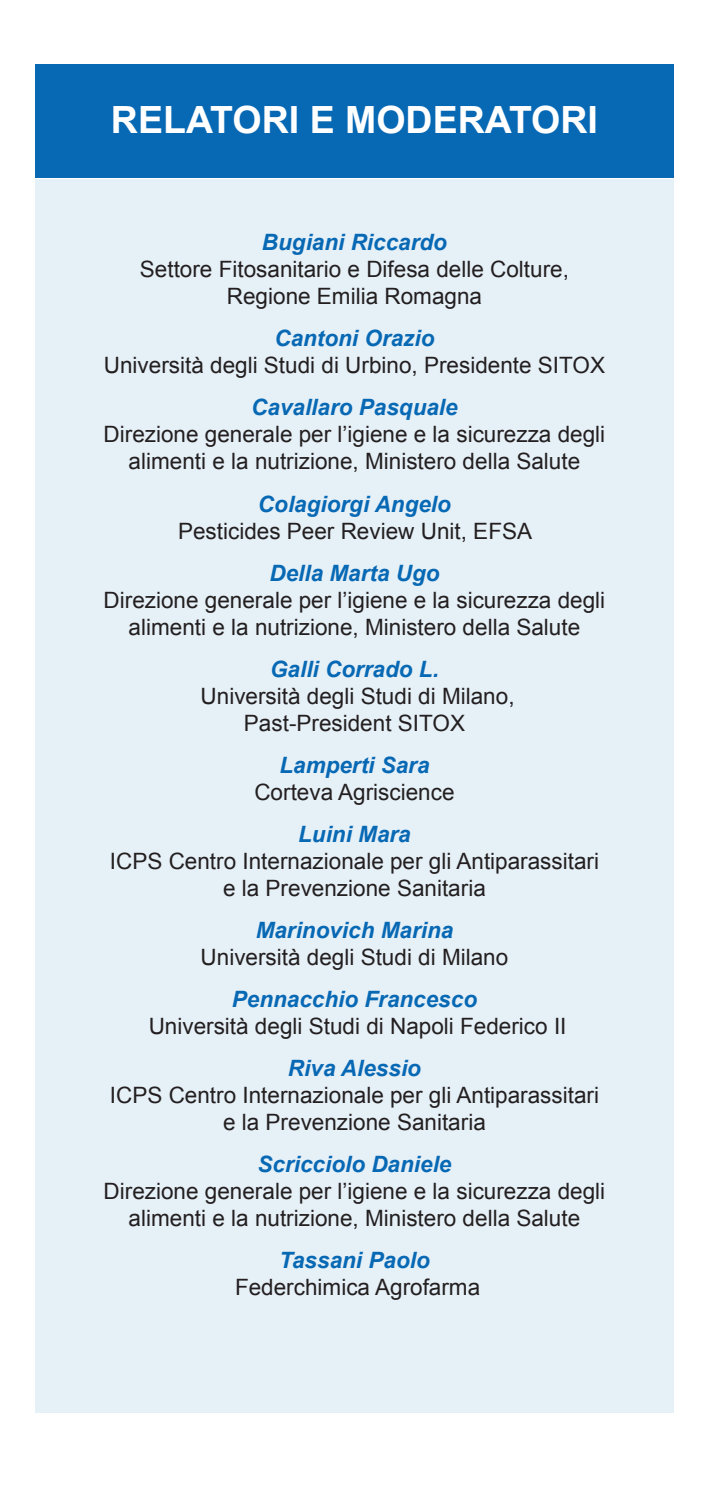
<style>
.page{position:relative;width:709px;height:1489px;background:#fff}
.page>*{position:absolute;margin:0;border:0;box-sizing:border-box;transform-origin:0 0}
.t1{font:700 37.5px "Arial";color:#fff}
.t2{font:700 35px "Arial";color:#fff}
.t3{font:22.5px/27px "Arial";color:#231f20;text-align:center}
.t4{font:italic 700 22.5px "Arial";color:#0768b4}
</style>
<div class="page">
<div style="left:35px;top:179px;width:638px;height:1234px;background:#e6f0f7"></div>
<div style="left:35px;top:64px;width:638px;height:114px;background:#0768b4"></div>
<p class="t1" style="left:111px;top:95px;width:488px">RELATORI E MODERATORI</p>
<h2 class="t2" style="left:236px;top:100px;width:239px">PROGRAMMA</h2>
<p class="t4" style="left:262px;top:228px;width:187px">Bugiani Riccardo</p>
<p class="t3" style="left:140px;top:256px;width:430px">Settore Fitosanitario e Difesa delle Colture,</p>
<p class="t3" style="left:227px;top:283px;width:257px">Regione Emilia Romagna</p>
<p class="t4" style="left:274px;top:324px;width:162px">Cantoni Orazio</p>
<p class="t3" style="left:104px;top:352px;width:503px">Università degli Studi di Urbino, Presidente SITOX</p>
<p class="t4" style="left:251px;top:393px;width:208px">Cavallaro Pasquale</p>
<p class="t3" style="left:104px;top:421px;width:503px">Direzione generale per l’igiene e la sicurezza degli alimenti e la nutrizione, Ministero della Salute</p>
<p class="t4" style="left:258px;top:489px;width:194px">Colagiorgi Angelo</p>
<p class="t3" style="left:178px;top:517px;width:355px">Pesticides Peer Review Unit, EFSA</p>
<p class="t4" style="left:269px;top:558px;width:172px">Della Marta Ugo</p>
<p class="t3" style="left:104px;top:586px;width:503px">Direzione generale per l’igiene e la sicurezza degli alimenti e la nutrizione, Ministero della Salute</p>
<p class="t4" style="left:270px;top:654px;width:170px">Galli Corrado L.</p>
<p class="t3" style="left:201px;top:682px;width:315px">Università degli Studi di Milano,</p>
<p class="t3" style="left:244px;top:709px;width:222px">Past-President SITOX</p>
<p class="t4" style="left:279px;top:750px;width:152px">Lamperti Sara</p>
<p class="t3" style="left:254px;top:778px;width:202px">Corteva Agriscience</p>
<p class="t4" style="left:298px;top:819px;width:114px">Luini Mara</p>
<p class="t3" style="left:110px;top:847px;width:490px">ICPS Centro Internazionale per gli Antiparassitari</p>
<p class="t3" style="left:223px;top:874px;width:264px">e la Prevenzione Sanitaria</p>
<p class="t4" style="left:256px;top:915px;width:199px">Marinovich Marina</p>
<p class="t3" style="left:201px;top:943px;width:309px">Università degli Studi di Milano</p>
<p class="t4" style="left:232px;top:984px;width:247px">Pennacchio Francesco</p>
<p class="t3" style="left:149px;top:1012px;width:419px">Università degli Studi di Napoli Federico II</p>
<p class="t4" style="left:288px;top:1053px;width:134px">Riva Alessio</p>
<p class="t3" style="left:110px;top:1081px;width:490px">ICPS Centro Internazionale per gli Antiparassitari</p>
<p class="t3" style="left:223px;top:1108px;width:264px">e la Prevenzione Sanitaria</p>
<p class="t4" style="left:257px;top:1149px;width:195px">Scricciolo Daniele</p>
<p class="t3" style="left:104px;top:1177px;width:503px">Direzione generale per l’igiene e la sicurezza degli alimenti e la nutrizione, Ministero della Salute</p>
<p class="t4" style="left:279px;top:1245px;width:152px">Tassani Paolo</p>
<p class="t3" style="left:235px;top:1273px;width:247px">Federchimica Agrofarma</p>
</div>
